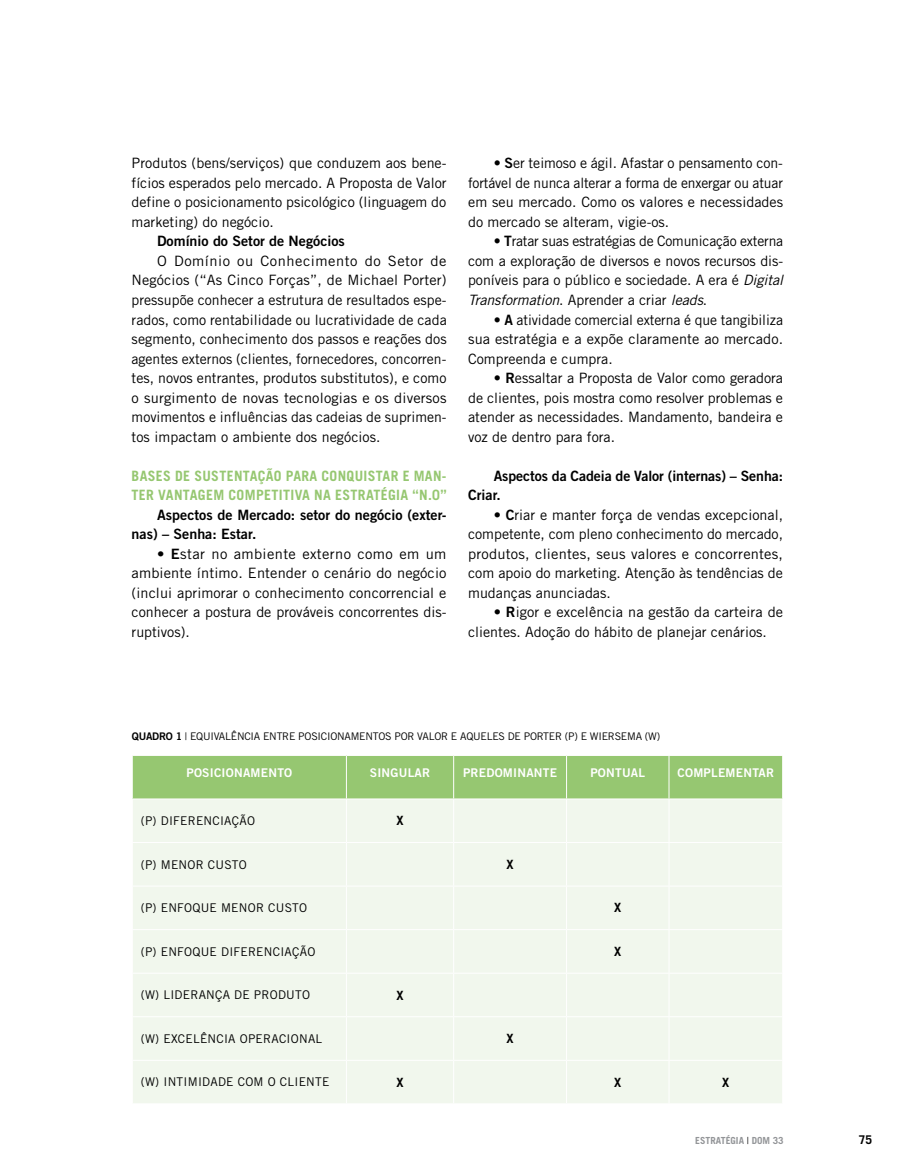
<style>
.page{position:relative;width:915px;height:1170px;background:#fff}
.page>*{position:absolute;margin:0;border:0;box-sizing:border-box;transform-origin:0 0}
.t1{font:14.25px/19.5px "Trade Gothic LT Std";color:#000;text-align:justify}
.t2{font:14.25px/19.5px "Trade Gothic LT Std Bd 2";color:#000}
.t3{font:700 14.25px/19.5px "Trade Gothic LT Std";letter-spacing:.025em;color:#96c771}
.t4{font:12.75px "Trade Gothic LT Std Bd 2";color:#000}
.t5{font:12px "Trade Gothic LT Std";letter-spacing:.02em;color:#000}
.t6{font:12px "Trade Gothic LT Std Bd 2";letter-spacing:.02em;color:#fff}
.t7{font:700 12px "Trade Gothic LT Std";color:#000}
.t8{font:10.5px "Trade Gothic LT Std";letter-spacing:-.02em;color:#000}
.t9{font:700 9.75px "Trade Gothic LT Std";color:#939598}
.s1{font-family:"Trade Gothic LT Std Bd 2"}
.s2{font-style:italic}
.s3{font-weight:400;color:#000}
</style>
<div class="page">
<div style="left:132px;top:755px;width:214px;height:43px;background:#96c771"></div>
<div style="left:347px;top:756px;width:435px;height:42px;background:#96c771"></div>
<div style="left:133px;top:800px;width:649px;height:303px;background:#f1f7ed"></div>
<hr style="left:453px;top:755px;width:1px;height:43px;background:#fff">
<hr style="left:566px;top:755px;width:1px;height:43px;background:#fff">
<hr style="left:668px;top:755px;width:1px;height:43px;background:#fff">
<hr style="left:346px;top:799px;width:1px;height:43px;background:#fff">
<hr style="left:453px;top:799px;width:1px;height:43px;background:#fff">
<hr style="left:566px;top:799px;width:1px;height:43px;background:#fff">
<hr style="left:668px;top:799px;width:1px;height:43px;background:#fff">
<hr style="left:132px;top:842px;width:214px;height:1px;background:#fff">
<hr style="left:346px;top:842px;width:107px;height:1px;background:#fff">
<hr style="left:346px;top:842px;width:1px;height:43px;background:#fff">
<hr style="left:453px;top:842px;width:113px;height:1px;background:#fff">
<hr style="left:453px;top:842px;width:1px;height:43px;background:#fff">
<hr style="left:566px;top:842px;width:102px;height:1px;background:#fff">
<hr style="left:566px;top:842px;width:1px;height:43px;background:#fff">
<hr style="left:668px;top:842px;width:114px;height:1px;background:#fff">
<hr style="left:668px;top:842px;width:1px;height:43px;background:#fff">
<hr style="left:132px;top:885px;width:214px;height:1px;background:#fff">
<hr style="left:346px;top:885px;width:107px;height:1px;background:#fff">
<hr style="left:346px;top:886px;width:1px;height:43px;background:#fff">
<hr style="left:453px;top:885px;width:113px;height:1px;background:#fff">
<hr style="left:453px;top:886px;width:1px;height:43px;background:#fff">
<hr style="left:566px;top:885px;width:102px;height:1px;background:#fff">
<hr style="left:566px;top:886px;width:1px;height:43px;background:#fff">
<hr style="left:668px;top:885px;width:114px;height:1px;background:#fff">
<hr style="left:668px;top:886px;width:1px;height:43px;background:#fff">
<hr style="left:132px;top:929px;width:214px;height:1px;background:#fff">
<hr style="left:346px;top:929px;width:107px;height:1px;background:#fff">
<hr style="left:346px;top:929px;width:1px;height:43px;background:#fff">
<hr style="left:453px;top:929px;width:113px;height:1px;background:#fff">
<hr style="left:453px;top:929px;width:1px;height:43px;background:#fff">
<hr style="left:566px;top:929px;width:102px;height:1px;background:#fff">
<hr style="left:566px;top:929px;width:1px;height:43px;background:#fff">
<hr style="left:668px;top:929px;width:114px;height:1px;background:#fff">
<hr style="left:668px;top:929px;width:1px;height:43px;background:#fff">
<hr style="left:132px;top:972px;width:214px;height:1px;background:#fff">
<hr style="left:346px;top:972px;width:107px;height:1px;background:#fff">
<hr style="left:346px;top:973px;width:1px;height:43px;background:#fff">
<hr style="left:453px;top:972px;width:113px;height:1px;background:#fff">
<hr style="left:453px;top:973px;width:1px;height:43px;background:#fff">
<hr style="left:566px;top:972px;width:102px;height:1px;background:#fff">
<hr style="left:566px;top:973px;width:1px;height:43px;background:#fff">
<hr style="left:668px;top:972px;width:114px;height:1px;background:#fff">
<hr style="left:668px;top:973px;width:1px;height:43px;background:#fff">
<hr style="left:132px;top:1016px;width:214px;height:1px;background:#fff">
<hr style="left:346px;top:1016px;width:107px;height:1px;background:#fff">
<hr style="left:346px;top:1017px;width:1px;height:42px;background:#fff">
<hr style="left:453px;top:1016px;width:113px;height:1px;background:#fff">
<hr style="left:453px;top:1017px;width:1px;height:42px;background:#fff">
<hr style="left:566px;top:1016px;width:102px;height:1px;background:#fff">
<hr style="left:566px;top:1017px;width:1px;height:42px;background:#fff">
<hr style="left:668px;top:1016px;width:114px;height:1px;background:#fff">
<hr style="left:668px;top:1017px;width:1px;height:42px;background:#fff">
<hr style="left:132px;top:1059px;width:214px;height:1px;background:#fff">
<hr style="left:346px;top:1059px;width:107px;height:1px;background:#fff">
<hr style="left:346px;top:1060px;width:1px;height:43px;background:#fff">
<hr style="left:453px;top:1059px;width:113px;height:1px;background:#fff">
<hr style="left:453px;top:1060px;width:1px;height:43px;background:#fff">
<hr style="left:566px;top:1059px;width:102px;height:1px;background:#fff">
<hr style="left:566px;top:1060px;width:1px;height:43px;background:#fff">
<hr style="left:668px;top:1059px;width:114px;height:1px;background:#fff">
<hr style="left:668px;top:1060px;width:1px;height:43px;background:#fff">
<hr style="left:132px;top:755px;width:214px;height:1px;background:#fff">
<hr style="left:132px;top:755px;width:1px;height:43px;background:#fff">
<p class="t1" style="left:131px;top:153px;width:316px">Produtos (bens/serviços) que conduzem aos bene&shy;fícios esperados pelo mercado. A Proposta de Valor define o posicionamento psicológico (linguagem do marketing) do negócio.</p>
<p class="t2" style="left:157px;top:231px;width:189px">Domínio do Setor de Negócios</p>
<p class="t1" style="left:131px;top:251px;width:316px;text-indent:26px">O Domínio ou Conhecimento do Setor de Negócios (“As Cinco Forças”, de Michael Porter) pressupõe conhecer a estrutura de resultados espe&shy;rados, como rentabilidade ou lucratividade de cada segmento, conhecimento dos passos e reações dos agentes externos (clientes, fornecedores, concorren&shy;tes, novos entrantes, produtos substitutos), e como o surgimento de novas tecnologias e os diversos movimentos e influências das cadeias de suprimen&shy;tos impactam o ambiente dos negócios.</p>
<p class="t3" style="left:131px;top:465px;width:316px">BASES DE SUSTENTAÇÃO PARA CONQUISTAR E MAN-<br>TER VANTAGEM COMPETITIVA NA ESTRATÉGIA “N.0”</p>
<p class="t2" style="left:131px;top:504px;width:316px;text-indent:26px">Aspectos de Mercado: setor do negócio (exter&shy;nas) – Senha: Estar.</p>
<p class="t1" style="left:131px;top:543px;width:316px;text-indent:26px">• <span class="s1">E</span>star no ambiente externo como em um ambiente íntimo. Entender o cenário do negócio (inclui aprimorar o conhecimento concorrencial e conhecer a postura de prováveis concorrentes dis&shy;ruptivos).</p>
<p class="t1" style="left:468px;top:153px;width:316px;text-indent:26px">• <span class="s1">S</span>er teimoso e ágil. Afastar o pensamento con&shy;fortável de nunca alterar a forma de enxergar ou atuar em seu mercado. Como os valores e necessidades do mercado se alteram, vigie-os.</p>
<p class="t1" style="left:468px;top:231px;width:316px;text-indent:26px">• <span class="s1">T</span>ratar suas estratégias de Comunicação externa com a exploração de diversos e novos recursos dis&shy;poníveis para o público e sociedade. A era é <span class="s2">Digital Transformation</span>. Aprender a criar <span class="s2">leads</span>.</p>
<p class="t1" style="left:468px;top:309px;width:316px;text-indent:26px">• <span class="s1">A</span> atividade comercial externa é que tangibiliza sua estratégia e a expõe claramente ao mercado.<br>Compreenda e cumpra.</p>
<p class="t1" style="left:468px;top:368px;width:316px;text-indent:26px">• <span class="s1">R</span>essaltar a Proposta de Valor como geradora de clientes, pois mostra como resolver problemas e atender as necessidades. Mandamento, bandeira e voz de dentro para fora.</p>
<p class="t2" style="left:468px;top:465px;width:316px;text-indent:26px">Aspectos da Cadeia de Valor (internas) – Senha:<br>Criar.</p>
<p class="t1" style="left:468px;top:504px;width:316px;text-indent:26px">• <span class="s1">C</span>riar e manter força de vendas excepcional, competente, com pleno conhecimento do mercado, produtos, clientes, seus valores e concorrentes, com apoio do marketing. Atenção às tendências de mudanças anunciadas.</p>
<p class="t1" style="left:468px;top:602px;width:316px;text-indent:26px">• <span class="s1">R</span>igor e excelência na gestão da carteira de clientes. Adoção do hábito de planejar cenários.</p>
<p class="t8" style="left:132px;top:730px;width:529px"><span class="s1">QUADRO 1</span> | EQUIVALÊNCIA ENTRE POSICIONAMENTOS POR VALOR E AQUELES DE PORTER (P) E WIERSEMA (W)</p>
<p class="t6" style="left:186px;top:765px;width:107px">POSICIONAMENTO</p>
<p class="t6" style="left:370px;top:765px;width:62px">SINGULAR</p>
<p class="t6" style="left:463px;top:765px;width:95px">PREDOMINANTE</p>
<p class="t6" style="left:590px;top:765px;width:56px">PONTUAL</p>
<p class="t6" style="left:677px;top:765px;width:98px">COMPLEMENTAR</p>
<p class="t5" style="left:141px;top:813px;width:116px">(P) DIFERENCIAÇÃO</p>
<p class="t4" style="left:396px;top:812px;width:9px">X</p>
<p class="t5" style="left:141px;top:857px;width:108px">(P) MENOR CUSTO</p>
<p class="t4" style="left:506px;top:856px;width:9px">X</p>
<p class="t5" style="left:141px;top:900px;width:168px">(P) ENFOQUE MENOR CUSTO</p>
<p class="t4" style="left:614px;top:899px;width:9px">X</p>
<p class="t5" style="left:141px;top:944px;width:176px">(P) ENFOQUE DIFERENCIAÇÃO</p>
<p class="t4" style="left:614px;top:943px;width:9px">X</p>
<p class="t5" style="left:141px;top:987px;width:171px">(W) LIDERANÇA DE PRODUTO</p>
<p class="t4" style="left:396px;top:987px;width:9px">X</p>
<p class="t5" style="left:141px;top:1031px;width:183px">(W) EXCELÊNCIA OPERACIONAL</p>
<p class="t4" style="left:506px;top:1030px;width:9px">X</p>
<p class="t5" style="left:141px;top:1074px;width:190px">(W) INTIMIDADE COM O CLIENTE</p>
<p class="t4" style="left:396px;top:1074px;width:9px">X</p>
<p class="t4" style="left:614px;top:1074px;width:9px">X</p>
<p class="t4" style="left:722px;top:1074px;width:9px">X</p>
<p class="t9" style="left:695px;top:1134px;width:90px">ESTRATÉGIA <span class="s3">|</span> DOM 33</p>
<p class="t7" style="left:858px;top:1132px;width:15px">75</p>
</div>
